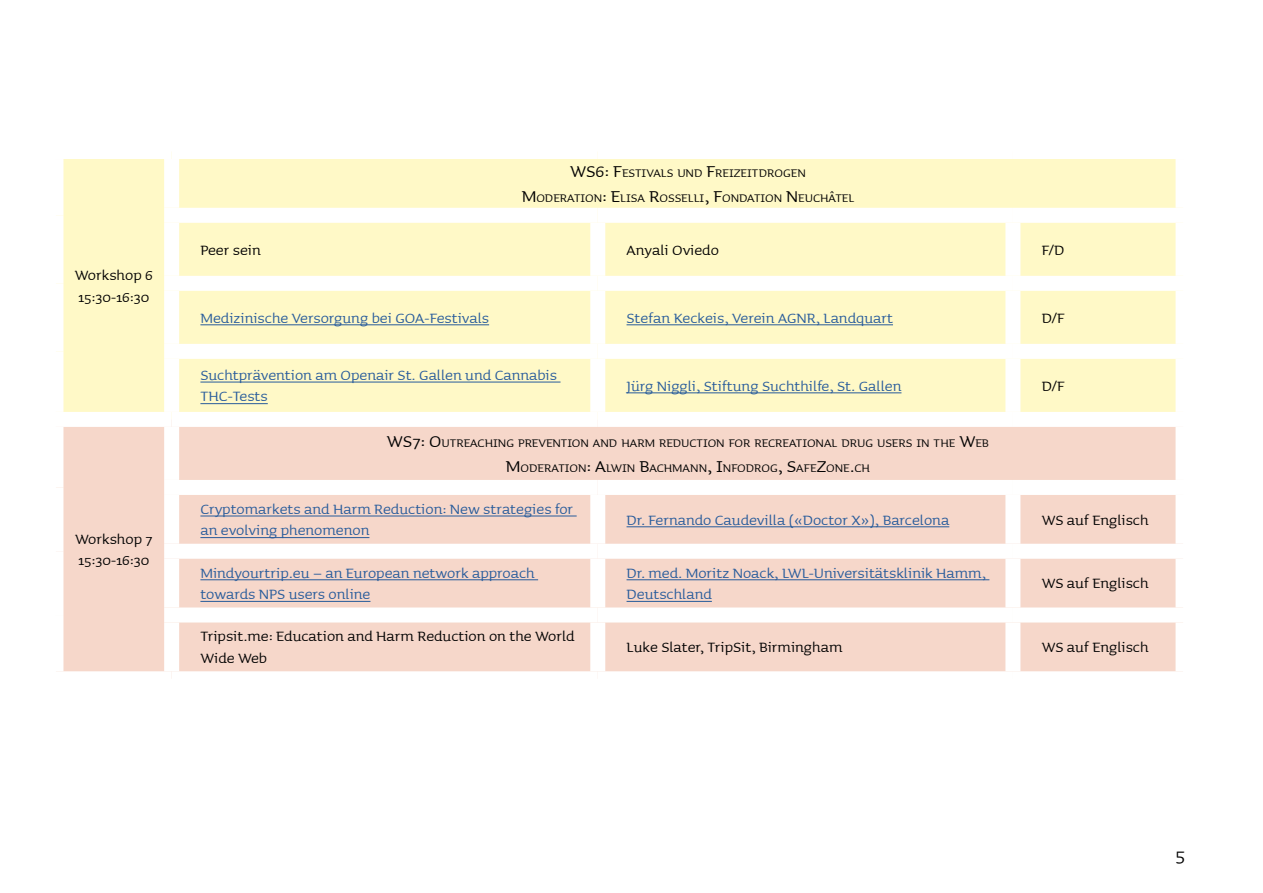
<style>
.page{position:relative;width:1263px;height:893px;background:#fff}
.page>*{position:absolute;margin:0;border:0;box-sizing:border-box;transform-origin:0 0}
.t1{font:24px "Sauna";color:#000}
.t2{font:18px/21.6px "Sauna";color:#275b9b}
.t3{font:18px/21.6px "Sauna";color:#000}
.t4{font:14.7px/25.2px "Sauna";color:#000;text-align:center}
.s1{font-size:21px}
</style>
<div class="page">
<div style="left:63px;top:159px;width:1112px;height:253px;background:#fff9c7"></div>
<div style="left:63px;top:427px;width:1112px;height:244px;background:#f6d7ca"></div>
<div style="left:164px;top:159px;width:15px;height:49px;background:#fff"></div>
<div style="left:164px;top:208px;width:434px;height:15px;background:#fff"></div>
<div style="left:164px;top:223px;width:15px;height:53px;background:#fff"></div>
<div style="left:598px;top:208px;width:415px;height:15px;background:#fff"></div>
<div style="left:590px;top:223px;width:15px;height:53px;background:#fff"></div>
<div style="left:1013px;top:208px;width:177px;height:15px;background:#fff"></div>
<div style="left:1005px;top:223px;width:15px;height:53px;background:#fff"></div>
<div style="left:164px;top:276px;width:434px;height:15px;background:#fff"></div>
<div style="left:164px;top:291px;width:15px;height:53px;background:#fff"></div>
<div style="left:598px;top:276px;width:415px;height:15px;background:#fff"></div>
<div style="left:590px;top:291px;width:15px;height:53px;background:#fff"></div>
<div style="left:1013px;top:276px;width:177px;height:15px;background:#fff"></div>
<div style="left:1005px;top:291px;width:15px;height:53px;background:#fff"></div>
<div style="left:164px;top:344px;width:434px;height:15px;background:#fff"></div>
<div style="left:164px;top:359px;width:15px;height:53px;background:#fff"></div>
<div style="left:598px;top:344px;width:415px;height:15px;background:#fff"></div>
<div style="left:590px;top:359px;width:15px;height:53px;background:#fff"></div>
<div style="left:1013px;top:344px;width:177px;height:15px;background:#fff"></div>
<div style="left:1005px;top:359px;width:15px;height:53px;background:#fff"></div>
<div style="left:164px;top:427px;width:15px;height:53px;background:#fff"></div>
<div style="left:164px;top:480px;width:434px;height:15px;background:#fff"></div>
<div style="left:164px;top:495px;width:15px;height:49px;background:#fff"></div>
<div style="left:598px;top:480px;width:415px;height:15px;background:#fff"></div>
<div style="left:590px;top:495px;width:15px;height:49px;background:#fff"></div>
<div style="left:1013px;top:480px;width:177px;height:15px;background:#fff"></div>
<div style="left:1005px;top:495px;width:15px;height:49px;background:#fff"></div>
<div style="left:164px;top:544px;width:434px;height:15px;background:#fff"></div>
<div style="left:164px;top:559px;width:15px;height:48px;background:#fff"></div>
<div style="left:598px;top:544px;width:415px;height:15px;background:#fff"></div>
<div style="left:590px;top:559px;width:15px;height:48px;background:#fff"></div>
<div style="left:1013px;top:544px;width:177px;height:15px;background:#fff"></div>
<div style="left:1005px;top:559px;width:15px;height:48px;background:#fff"></div>
<div style="left:164px;top:607px;width:434px;height:15px;background:#fff"></div>
<div style="left:164px;top:622px;width:15px;height:49px;background:#fff"></div>
<div style="left:598px;top:607px;width:415px;height:15px;background:#fff"></div>
<div style="left:590px;top:622px;width:15px;height:49px;background:#fff"></div>
<div style="left:1013px;top:607px;width:177px;height:15px;background:#fff"></div>
<div style="left:1005px;top:622px;width:15px;height:49px;background:#fff"></div>
<hr style="left:200px;top:325px;width:289px;height:1px;background:#275b9b">
<hr style="left:626px;top:325px;width:267px;height:1px;background:#275b9b">
<hr style="left:200px;top:382px;width:360px;height:1px;background:#275b9b">
<hr style="left:200px;top:403px;width:68px;height:1px;background:#275b9b">
<hr style="left:626px;top:393px;width:275px;height:1px;background:#275b9b">
<hr style="left:200px;top:516px;width:377px;height:1px;background:#275b9b">
<hr style="left:200px;top:537px;width:169px;height:1px;background:#275b9b">
<hr style="left:626px;top:527px;width:323px;height:1px;background:#275b9b">
<hr style="left:200px;top:579px;width:338px;height:1px;background:#275b9b">
<hr style="left:200px;top:601px;width:170px;height:1px;background:#275b9b">
<hr style="left:626px;top:579px;width:363px;height:1px;background:#275b9b">
<hr style="left:626px;top:601px;width:86px;height:1px;background:#275b9b">
<p class="t3" style="left:75px;top:263px;width:79px">Workshop 6<br>15:30-16:30</p>
<p class="t3" style="left:75px;top:527px;width:79px">Workshop 7<br>15:30-16:30</p>
<p class="t4" style="left:522px;top:160px;width:334px"><span class="s1">WS6: F</span>estivals und <span class="s1">F</span>reizeitdrogen<br><span class="s1">M</span>oderation<span class="s1">: E</span>lisa <span class="s1">R</span>osselli<span class="s1">, F</span>ondation <span class="s1">N</span>euchâtel</p>
<p class="t3" style="left:200px;top:238px;width:62px">Peer sein</p>
<p class="t3" style="left:626px;top:238px;width:94px">Anyali Oviedo</p>
<p class="t3" style="left:1042px;top:238px;width:24px">F/D</p>
<p class="t2" style="left:200px;top:306px;width:290px">Medizinische Versorgung bei GOA-Festivals</p>
<p class="t2" style="left:626px;top:306px;width:268px">Stefan Keckeis, Verein AGNR, Landquart</p>
<p class="t3" style="left:1042px;top:306px;width:25px">D/F</p>
<p class="t2" style="left:200px;top:363px;width:358px">Suchtprävention am Openair St. Gallen und Cannabis<br>THC-Tests</p>
<p class="t2" style="left:626px;top:374px;width:276px">Jürg Niggli, Stiftung Suchthilfe, St. Gallen</p>
<p class="t3" style="left:1042px;top:374px;width:25px">D/F</p>
<p class="t4" style="left:387px;top:430px;width:604px"><span class="s1">WS7: O</span>utreaching prevention and harm reduction for recreational drug users in the <span class="s1">W</span>eb<br><span class="s1">M</span>oderation<span class="s1">: A</span>lwin <span class="s1">B</span>achmann<span class="s1">, I</span>nfodrog<span class="s1">, S</span>afe<span class="s1">Z</span>one<span class="s1">.</span>ch</p>
<p class="t2" style="left:200px;top:497px;width:374px">Cryptomarkets and Harm Reduction: New strategies for an evolving phenomenon</p>
<p class="t2" style="left:626px;top:508px;width:324px">Dr. Fernando Caudevilla («Doctor X»), Barcelona</p>
<p class="t3" style="left:1042px;top:508px;width:108px">WS auf Englisch</p>
<p class="t2" style="left:200px;top:561px;width:336px">Mindyourtrip.eu – an European network approach towards NPS users online</p>
<p class="t2" style="left:626px;top:561px;width:361px">Dr. med. Moritz Noack, LWL-Universitätsklinik Hamm,<br>Deutschland</p>
<p class="t3" style="left:1042px;top:572px;width:108px">WS auf Englisch</p>
<p class="t3" style="left:200px;top:625px;width:376px">Tripsit.me: Education and Harm Reduction on the World<br>Wide Web</p>
<p class="t3" style="left:626px;top:636px;width:217px">Luke Slater, TripSit, Birmingham</p>
<p class="t3" style="left:1042px;top:636px;width:108px">WS auf Englisch</p>
<h1 class="t1" style="left:1176px;top:839px;width:11px">5</h1>
</div>
